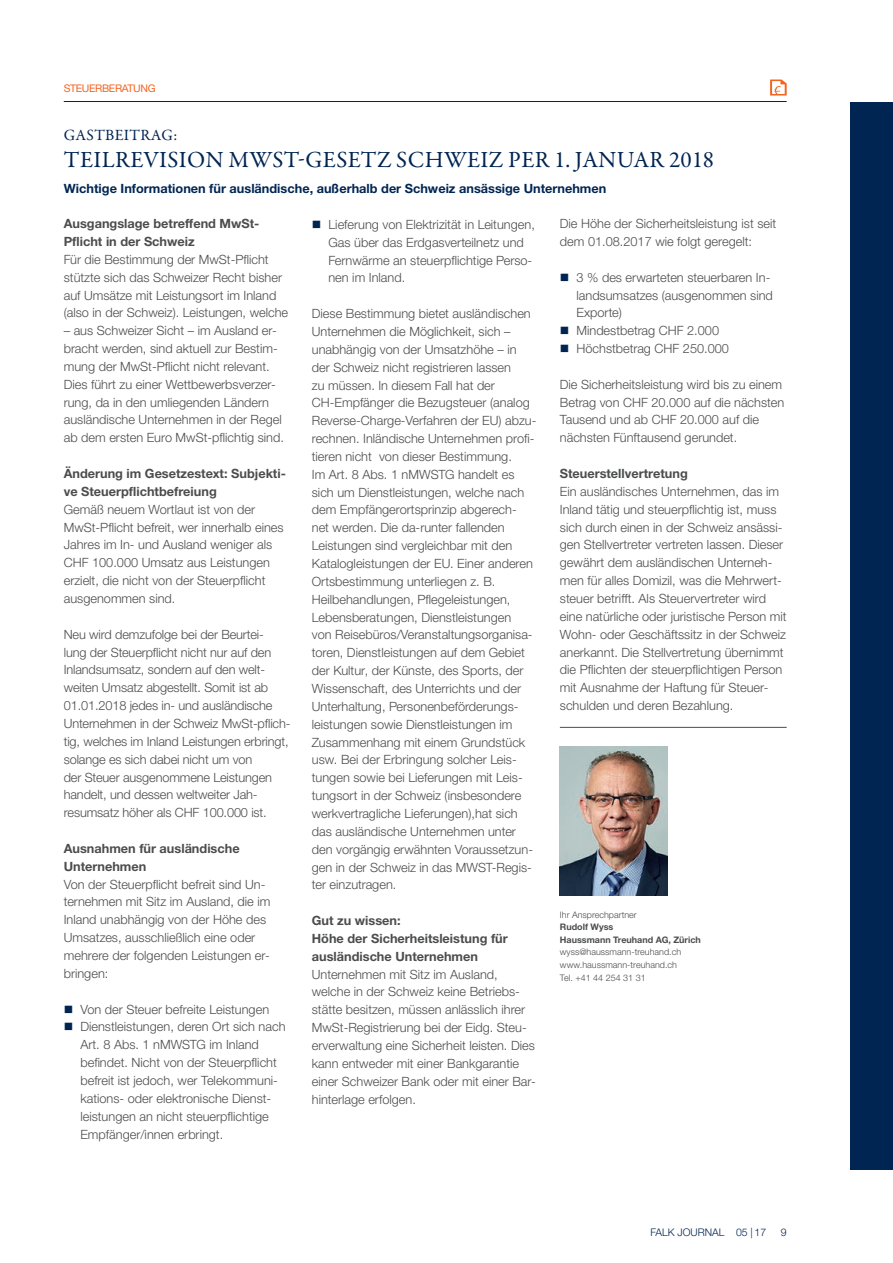
<style>
.page{position:relative;width:893px;height:1263px;background:#fff}
.page>*{position:absolute;margin:0;border:0;box-sizing:border-box;transform-origin:0 0}
.t1{font:23.25px "Garamond Premr Pro";letter-spacing:.02em;color:#002552}
.t2{font:15.75px "Garamond Premr Pro";letter-spacing:.02em;color:#002552}
.t3{font:300 12.75px/17.9px "Helvetica Neue LTW1 G";color:#4b4c4d}
.t4{font:700 12.75px/17.9px "Helvetica Neue LTW1 G";color:#4b4c4d}
.t5{font:700 12.75px "Helvetica Neue LTW1 G";color:#002552}
.t6{font:300 10.5px "Helvetica Neue LTW1 G";color:#002552}
.t7{font:10.5px "Helvetica Neue LTW1 G";letter-spacing:-.03em;color:#f36421}
.t8{font:300 9px/12.6px "Helvetica Neue LTW1 G";color:#4b4c4d}
.t9{font:700 9px/12.6px "Helvetica Neue LTW1 G";color:#4b4c4d}
.s1{color:#002552}
</style>
<div class="page">
<div style="left:850px;top:102px;width:43px;height:1067px;background:#002552"></div>
<svg style="left:770px;top:80px;width:17px;height:16px"></svg>
<hr style="left:64px;top:101px;width:723px;height:1px;background:#002552">
<img style="left:560px;top:746px;width:107px;height:149px">
<hr style="left:560px;top:727px;width:227px;height:1px;background:#4b4c4d">
<p class="t7" style="left:64px;top:85px;width:94px">STEUERBERATUNG</p>
<p class="t2" style="left:64px;top:129px;width:115px">GASTBEITRAG:</p>
<h1 class="t1" style="left:64px;top:150px;width:652px">TEILREVISION MWST-GESETZ SCHWEIZ PER 1. JANUAR 2018</h1>
<p class="t5" style="left:64px;top:184px;width:544px">Wichtige Informationen für ausländische, außerhalb der Schweiz ansässige Unternehmen</p>
<p class="t4" style="left:64px;top:216px;width:197px">Ausgangslage betreffend MwSt-<br>Pflicht in der Schweiz</p>
<p class="t3" style="left:64px;top:252px;width:226px">Für die Bestimmung der MwSt-Pflicht stützte sich das Schweizer Recht bisher auf Umsätze mit Leistungsort im Inland (also in der Schweiz). Leistungen, welche</p>
<p class="t3" style="left:64px;top:323px;width:222px">– aus Schweizer Sicht – im Ausland er&shy;bracht werden, sind aktuell zur Bestim&shy;mung der MwSt-Pflicht nicht relevant.<br>Dies führt zu einer Wettbewerbsverzer&shy;rung, da in den umliegenden Ländern ausländische Unternehmen in der Regel ab dem ersten Euro MwSt-pflichtig sind.</p>
<p class="t4" style="left:64px;top:466px;width:224px">Änderung im Gesetzestext: Subjekti&shy;ve Steuerpflichtbefreiung</p>
<p class="t3" style="left:64px;top:502px;width:221px">Gemäß neuem Wortlaut ist von der MwSt-Pflicht befreit, wer innerhalb eines Jahres im In- und Ausland weniger als CHF 100.000 Umsatz aus Leistungen erzielt, die nicht von der Steuerpflicht ausgenommen sind.</p>
<p class="t3" style="left:64px;top:626px;width:228px">Neu wird demzufolge bei der Beurtei-<br>lung der Steuerpflicht nicht nur auf den Inlandsumsatz, sondern auf den welt&shy;weiten Umsatz abgestellt. Somit ist ab 01.01.2018 jedes in- und ausländische Unternehmen in der Schweiz MwSt-pflich&shy;tig, welches im Inland Leistungen erbringt, solange es sich dabei nicht um von<br>der Steuer ausgenommene Leistungen handelt, und dessen weltweiter Jah&shy;resumsatz höher als CHF 100.000 ist.</p>
<p class="t4" style="left:64px;top:841px;width:177px">Ausnahmen für ausländische<br>Unternehmen</p>
<p class="t3" style="left:64px;top:876px;width:208px">Von der Steuerpflicht befreit sind Un&shy;ternehmen mit Sitz im Ausland, die im<br>Inland unabhängig von der Höhe des<br>Umsatzes, ausschließlich eine oder mehrere der folgenden Leistungen er&shy;bringen:</p>
<p class="t3" style="left:64px;top:1001px;width:207px"><span class="s1">■</span> Von der Steuer befreite Leistungen</p>
<p class="t3" style="left:80px;top:1019px;width:207px;text-indent:-17px"><span class="s1">■</span> Dienstleistungen, deren Ort sich nach Art. 8 Abs. 1 nMWSTG im Inland befindet. Nicht von der Steuerpflicht befreit ist jedoch, wer Telekommuni&shy;kations- oder elektronische Dienst&shy;leistungen an nicht steuerpflichtige Empfänger/innen erbringt.</p>
<p class="t3" style="left:328px;top:217px;width:208px;text-indent:-17px"><span class="s1">■</span> Lieferung von Elektrizität in Leitungen, Gas über das Erdgasverteilnetz und Fernwärme an steuerpflichtige Perso&shy;nen im Inland.</p>
<p class="t3" style="left:312px;top:306px;width:226px">Diese Bestimmung bietet ausländischen Unternehmen die Möglichkeit, sich – unabhängig von der Umsatzhöhe – in der Schweiz nicht registrieren lassen<br>zu müssen. In diesem Fall hat der CH-Empfänger die Bezugsteuer (analog Reverse-Charge-Verfahren der EU) abzu&shy;rechnen. Inländische Unternehmen profi&shy;tieren nicht von dieser Bestimmung.<br>Im Art. 8 Abs. 1 nMWSTG handelt es sich um Dienstleistungen, welche nach dem Empfängerortsprinzip abgerech&shy;net werden. Die da-runter fallenden Leistungen sind vergleichbar mit den Katalogleistungen der EU. Einer anderen Ortsbestimmung unterliegen z. B.<br>Heilbehandlungen, Pflegeleistungen, Lebensberatungen, Dienstleistungen<br>von Reisebüros/Veranstaltungsorganisa&shy;toren, Dienstleistungen auf dem Gebiet der Kultur, der Künste, des Sports, der Wissenschaft, des Unterrichts und der Unterhaltung, Personenbeförderungs&shy;leistungen sowie Dienstleistungen im Zusammenhang mit einem Grundstück usw. Bei der Erbringung solcher Leis&shy;tungen sowie bei Lieferungen mit Leis&shy;tungsort in der Schweiz (insbesondere werkvertragliche Lieferungen),hat sich das ausländische Unternehmen unter den vorgängig erwähnten Voraussetzun&shy;gen in der Schweiz in das MWST-Regis&shy;ter einzutragen.</p>
<p class="t4" style="left:312px;top:913px;width:197px">Gut zu wissen:<br>Höhe der Sicherheitsleistung für ausländische Unternehmen</p>
<p class="t3" style="left:312px;top:966px;width:226px">Unternehmen mit Sitz im Ausland, welche in der Schweiz keine Betriebs&shy;stätte besitzen, müssen anlässlich ihrer MwSt-Registrierung bei der Eidg. Steu&shy;erverwaltung eine Sicherheit leisten. Dies kann entweder mit einer Bankgarantie einer Schweizer Bank oder mit einer Bar&shy;hinterlage erfolgen.</p>
<p class="t3" style="left:560px;top:216px;width:218px">Die Höhe der Sicherheitsleistung ist seit dem 01.08.2017 wie folgt geregelt:</p>
<p class="t3" style="left:576px;top:269px;width:198px;text-indent:-17px"><span class="s1">■</span> 3 % des erwarteten steuerbaren In&shy;landsumsatzes (ausgenommen sind<br>Exporte)</p>
<p class="t3" style="left:560px;top:323px;width:161px"><span class="s1">■</span> Mindestbetrag CHF 2.000</p>
<p class="t3" style="left:560px;top:341px;width:171px"><span class="s1">■</span> Höchstbetrag CHF 250.000</p>
<p class="t3" style="left:560px;top:377px;width:226px">Die Sicherheitsleistung wird bis zu einem Betrag von CHF 20.000 auf die nächsten Tausend und ab CHF 20.000 auf die nächsten Fünftausend gerundet.</p>
<p class="t4" style="left:560px;top:466px;width:129px">Steuerstellvertretung</p>
<p class="t3" style="left:560px;top:484px;width:228px">Ein ausländisches Unternehmen, das im Inland tätig und steuerpflichtig ist, muss sich durch einen in der Schweiz ansässi&shy;gen Stellvertreter vertreten lassen. Dieser gewährt dem ausländischen Unterneh&shy;men für alles Domizil, was die Mehrwert&shy;steuer betrifft. Als Steuervertreter wird eine natürliche oder juristische Person mit Wohn- oder Geschäftssitz in der Schweiz anerkannt. Die Stellvertretung übernimmt die Pflichten der steuerpflichtigen Person mit Ausnahme der Haftung für Steuer&shy;schulden und deren Bezahlung.</p>
<p class="t8" style="left:560px;top:909px;width:78px">Ihr Ansprechpartner</p>
<p class="t9" style="left:560px;top:921px;width:143px">Rudolf Wyss<br>Haussmann Treuhand AG, Zürich</p>
<p class="t8" style="left:560px;top:947px;width:123px">wyss@haussmann-treuhand.ch www.haussmann-treuhand.ch<br>Tel. +41 44 254 31 31</p>
<p class="t6" style="left:650px;top:1229px;width:117px">FALK JOURNAL 05 | 17</p>
<p class="t6" style="left:781px;top:1229px;width:7px">9</p>
</div>
